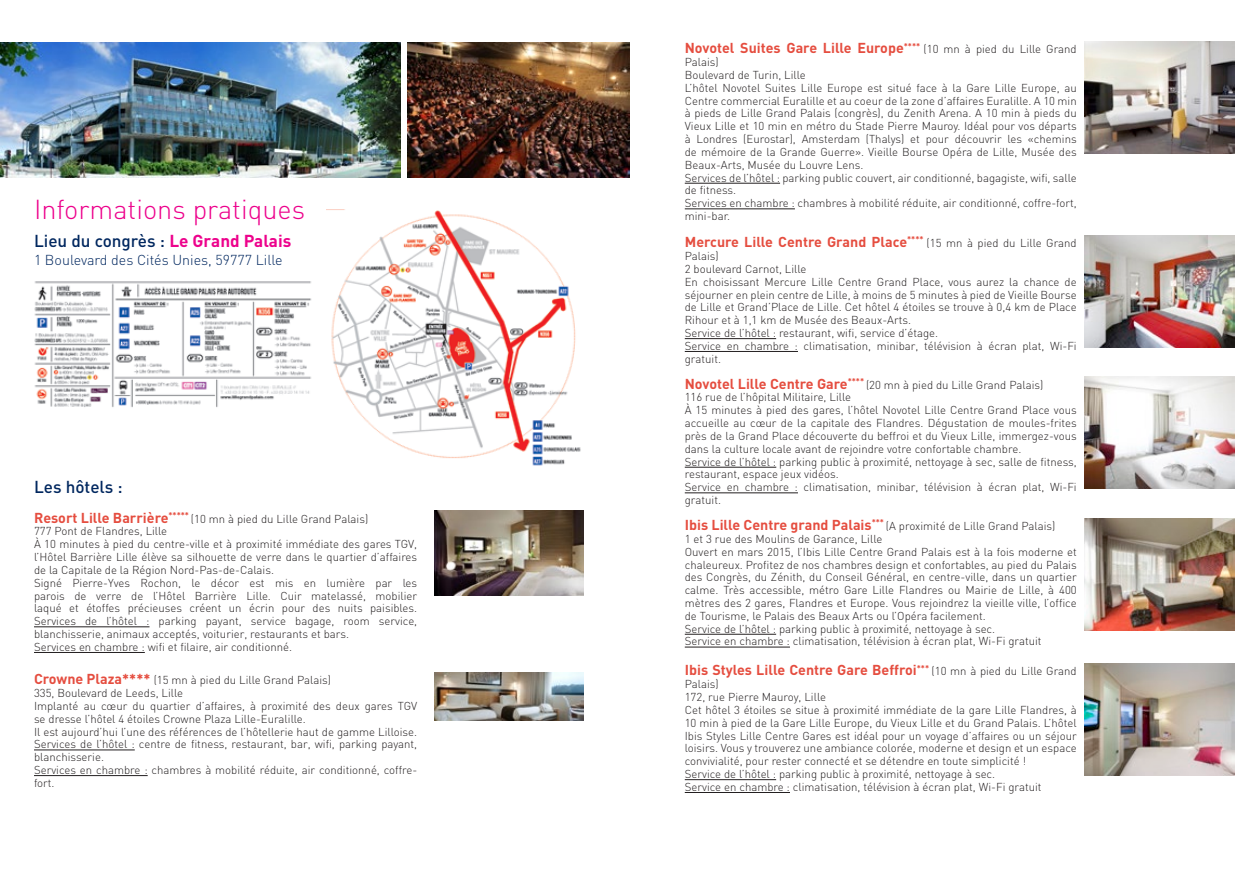
<style>
.page{position:relative;width:1259px;height:893px;background:#fff}
.page>*{position:absolute;margin:0;border:0;box-sizing:border-box;transform-origin:0 0}
.t1{font:300 27px "DIN";color:#ed028c}
.t2{font:500 17.1px "DIN";color:#00275f}
.t3{font:700 14.25px "DIN";color:#e54d3f}
.t4{font:300 14.25px "DIN";color:#00275f}
.t5{font:300 11.4px/12.8px "DIN";color:#231f20;text-align:justify}
.s1{font-weight:700;color:#ed028c}
.s2{font-weight:700;font-size:14.25px;color:#e54d3f}
.s3{font-weight:300;font-size:11.4px;color:#231f20}
</style>
<div class="page">
<img style="left:0;top:43px;width:401px;height:135px">
<img style="left:408px;top:43px;width:221px;height:135px">
<hr style="left:34px;top:627px;width:115px;height:1px;background:#231f20">
<hr style="left:34px;top:652px;width:111px;height:1px;background:#231f20">
<img style="left:434px;top:511px;width:149px;height:85px">
<hr style="left:34px;top:750px;width:101px;height:1px;background:#231f20">
<hr style="left:34px;top:775px;width:114px;height:1px;background:#231f20">
<img style="left:434px;top:672px;width:149px;height:49px">
<hr style="left:685px;top:183px;width:95px;height:1px;background:#231f20">
<hr style="left:685px;top:209px;width:110px;height:1px;background:#231f20">
<img style="left:1084px;top:42px;width:150px;height:112px">
<hr style="left:685px;top:338px;width:91px;height:1px;background:#231f20">
<hr style="left:685px;top:351px;width:113px;height:1px;background:#231f20">
<img style="left:1084px;top:235px;width:150px;height:113px">
<hr style="left:685px;top:467px;width:91px;height:1px;background:#231f20">
<hr style="left:685px;top:493px;width:113px;height:1px;background:#231f20">
<img style="left:1084px;top:377px;width:150px;height:112px">
<hr style="left:685px;top:634px;width:91px;height:1px;background:#231f20">
<hr style="left:685px;top:647px;width:105px;height:1px;background:#231f20">
<img style="left:1084px;top:518px;width:150px;height:112px">
<hr style="left:685px;top:779px;width:91px;height:1px;background:#231f20">
<hr style="left:685px;top:792px;width:105px;height:1px;background:#231f20">
<img style="left:1084px;top:664px;width:150px;height:112px">
<img style="left:331px;top:210px;width:250px;height:256px">
<img style="left:34px;top:281px;width:278px;height:127px">
<p class="t1" style="left:34px;top:192px;width:272px">Informations pratiques</p>
<p class="t2" style="left:34px;top:230px;width:259px">Lieu du congrès : <span class="s1">Le Grand Palais</span></p>
<p class="t4" style="left:34px;top:251px;width:250px">1 Boulevard des Cités Unies, 59777 Lille</p>
<p class="t2" style="left:34px;top:476px;width:90px">Les hôtels :</p>
<p class="t5" style="left:34px;top:512px;width:336px"><span class="s2">Resort Lille Barrière</span><sup>*****</sup> (10 mn à pied du Lille Grand Palais)</p>
<p class="t5" style="left:34px;top:525px;width:135px">777 Pont de Flandres, Lille</p>
<p class="t5" style="left:34px;top:538px;width:385px">À 10 minutes à pied du centre-ville et à proximité immédiate des gares TGV, l’Hôtel Barrière Lille élève sa silhouette de verre dans le quartier d’affaires de la Capitale de la Région Nord-Pas-de-Calais.</p>
<p class="t5" style="left:34px;top:576px;width:385px">Signé Pierre-Yves Rochon, le décor est mis en lumière par les parois de verre de l’Hôtel Barrière Lille. Cuir matelassé, mobilier laqué et étoffes précieuses créent un écrin pour des nuits paisibles.<br>Services de l’hôtel : parking payant, service bagage, room service, blanchisserie, animaux acceptés, voiturier, restaurants et bars.</p>
<p class="t5" style="left:34px;top:640px;width:259px">Services en chambre : wifi et filaire, air conditionné.</p>
<p class="t5" style="left:34px;top:674px;width:298px"><span class="s2">Crowne Plaza****</span> (15 mn à pied du Lille Grand Palais)</p>
<p class="t5" style="left:34px;top:686px;width:151px">335, Boulevard de Leeds, Lille</p>
<p class="t5" style="left:34px;top:699px;width:385px">Implanté au cœur du quartier d’affaires, à proximité des deux gares TGV se dresse l’hôtel 4 étoiles Crowne Plaza Lille-Euralille.</p>
<p class="t5" style="left:34px;top:725px;width:385px">Il est aujourd’hui l’une des références de l’hôtellerie haut de gamme Lilloise.<br>Services de l’hôtel : centre de fitness, restaurant, bar, wifi, parking payant, blanchisserie.</p>
<p class="t5" style="left:34px;top:763px;width:385px">Services en chambre : chambres à mobilité réduite, air conditionné, coffre&shy;fort.</p>
<p class="t3" style="left:685px;top:39px;width:393px">Novotel Suites Gare Lille Europe<sup>****</sup> <span class="s3">(10 mn à pied du Lille Grand</span></p>
<p class="t5" style="left:685px;top:56px;width:35px">Palais)</p>
<p class="t5" style="left:685px;top:68px;width:123px">Boulevard de Turin, Lille</p>
<p class="t5" style="left:685px;top:81px;width:393px">L’hôtel Novotel Suites Lille Europe est situé face à la Gare Lille Europe, au Centre commercial Euralille et au coeur de la zone d’affaires Euralille. A 10 min à pieds de Lille Grand Palais (congrès), du Zenith Arena. A 10 min à pieds du Vieux Lille et 10 min en métro du Stade Pierre Mauroy. Idéal pour vos départs à Londres (Eurostar), Amsterdam (Thalys) et pour découvrir les «chemins de mémoire de la Grande Guerre». Vieille Bourse Opéra de Lille, Musée des Beaux-Arts, Musée du Louvre Lens.</p>
<p class="t5" style="left:685px;top:171px;width:393px">Services de l’hôtel : parking public couvert, air conditionné, bagagiste, wifi, salle de fitness.</p>
<p class="t5" style="left:685px;top:197px;width:393px">Services en chambre : chambres à mobilité réduite, air conditionné, coffre-fort, mini-bar.</p>
<p class="t3" style="left:685px;top:233px;width:393px">Mercure Lille Centre Grand Place<sup>****</sup> <span class="s3">(15 mn à pied du Lille Grand</span></p>
<p class="t5" style="left:685px;top:249px;width:35px">Palais)</p>
<p class="t5" style="left:685px;top:262px;width:123px">2 boulevard Carnot, Lille</p>
<p class="t5" style="left:685px;top:275px;width:393px">En choisissant Mercure Lille Centre Grand Place, vous aurez la chance de séjourner en plein centre de Lille, à moins de 5 minutes à pied de Vieille Bourse de Lille et Grand’Place de Lille. Cet hôtel 4 étoiles se trouve à 0,4 km de Place Rihour et à 1,1 km de Musée des Beaux-Arts.</p>
<p class="t5" style="left:685px;top:326px;width:255px">Service de l’hôtel : restaurant, wifi, service d’étage.</p>
<p class="t5" style="left:685px;top:339px;width:393px">Service en chambre : climatisation, minibar, télévision à écran plat, Wi-Fi gratuit.</p>
<p class="t5" style="left:685px;top:378px;width:360px"><span class="s2">Novotel Lille Centre Gare</span><sup>****</sup> (20 mn à pied du Lille Grand Palais)</p>
<p class="t5" style="left:685px;top:391px;width:168px">116 rue de l’hôpital Militaire, Lille</p>
<p class="t5" style="left:685px;top:404px;width:393px">À 15 minutes à pied des gares, l’hôtel Novotel Lille Centre Grand Place vous accueille au cœur de la capitale des Flandres. Dégustation de moules-frites près de la Grand Place découverte du beffroi et du Vieux Lille, immergez-vous dans la culture locale avant de rejoindre votre confortable chambre.</p>
<p class="t5" style="left:685px;top:455px;width:393px">Service de l’hôtel : parking public à proximité, nettoyage à sec, salle de fitness, restaurant, espace jeux vidéos.</p>
<p class="t5" style="left:685px;top:481px;width:393px">Service en chambre : climatisation, minibar, télévision à écran plat, Wi-Fi gratuit.</p>
<p class="t5" style="left:685px;top:519px;width:372px"><span class="s2">Ibis Lille Centre grand Palais</span><sup>***</sup> (A proximité de Lille Grand Palais)</p>
<p class="t5" style="left:685px;top:532px;width:199px">1 et 3 rue des Moulins de Garance, Lille</p>
<p class="t5" style="left:685px;top:545px;width:393px">Ouvert en mars 2015, l’Ibis Lille Centre Grand Palais est à la fois moderne et chaleureux. Profitez de nos chambres design et confortables, au pied du Palais des Congrès, du Zénith, du Conseil Général, en centre-ville, dans un quartier calme. Très accessible, métro Gare Lille Flandres ou Mairie de Lille, à 400 mètres des 2 gares, Flandres et Europe. Vous rejoindrez la vieille ville, l’office de Tourisme, le Palais des Beaux Arts ou l’Opéra facilement.</p>
<p class="t5" style="left:685px;top:622px;width:312px">Service de l’hôtel : parking public à proximité, nettoyage à sec.</p>
<p class="t5" style="left:685px;top:635px;width:358px">Service en chambre : climatisation, télévision à écran plat, Wi-Fi gratuit</p>
<p class="t3" style="left:685px;top:661px;width:393px">Ibis Styles Lille Centre Gare Beffroi<sup>***</sup> <span class="s3">(10 mn à pied du Lille Grand</span></p>
<p class="t5" style="left:685px;top:678px;width:35px">Palais)</p>
<p class="t5" style="left:685px;top:690px;width:143px">172, rue Pierre Mauroy, Lille</p>
<p class="t5" style="left:685px;top:703px;width:393px">Cet hôtel 3 étoiles se situe à proximité immédiate de la gare Lille Flandres, à 10 min à pied de la Gare Lille Europe, du Vieux Lille et du Grand Palais. L’hôtel Ibis Styles Lille Centre Gares est idéal pour un voyage d’affaires ou un séjour loisirs. Vous y trouverez une ambiance colorée, moderne et design et un espace convivialité, pour rester connecté et se détendre en toute simplicité !</p>
<p class="t5" style="left:685px;top:767px;width:312px">Service de l’hôtel : parking public à proximité, nettoyage à sec.</p>
<p class="t5" style="left:685px;top:780px;width:358px">Service en chambre : climatisation, télévision à écran plat, Wi-Fi gratuit</p>
</div>
